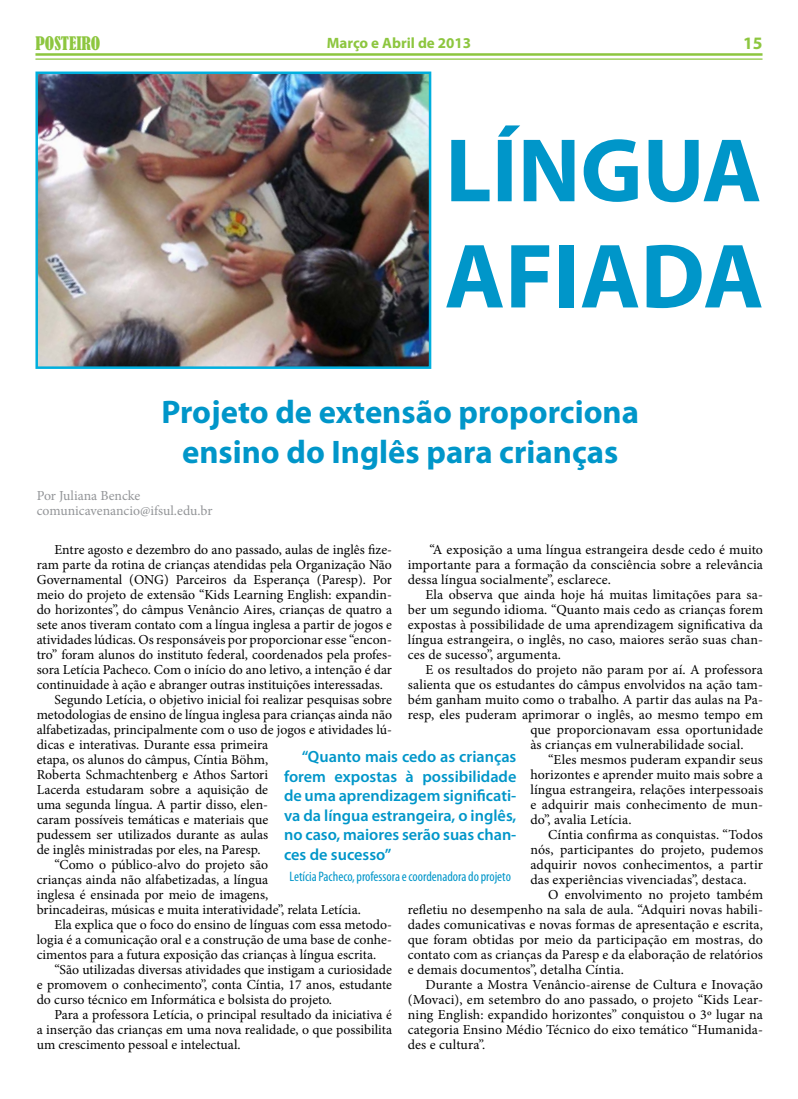
<style>
.page{position:relative;width:798px;height:1099px;background:#fff}
.page>*{position:absolute;margin:0;border:0;box-sizing:border-box;transform-origin:0 0}
.t1{font:700 92.12px "Myriad Pro";color:#0096c9}
.t2{font:700 91px "Myriad Pro";color:#0096c9}
.t3{font:700 32.75px/39.2px "Myriad Pro";color:#0096c9;text-align:center}
.t4{font:condensed 17.5px "Bernard";color:#8dc63f}
.t5{font:700 17.5px "Myriad Pro";color:#8dc63f}
.t6{font:600 16.25px/19.5px "Myriad Pro";color:#0096c9;text-align:justify}
.t7{font:700 15px "Myriad Pro";color:#8dc63f}
.t8{font:13.75px/15px "Minion Pro";color:#000;text-align:justify}
.t9{font:condensed 13.75px "Myriad Pro";color:#0096c9}
.t10{font:13.75px/15px "Minion Pro";letter-spacing:-.005em;color:#939598}
</style>
<div class="page">
<hr style="left:35px;top:53px;width:727px;height:3px;background:#8dc63f">
<hr style="left:35px;top:58px;width:727px;height:2px;background:#8dc63f">
<img style="left:38px;top:74px;width:390px;height:292px">
<div style="left:35px;top:71px;width:396px;height:298px;border:2px solid #00afde"></div>
<p class="t4" style="left:35px;top:33px;width:66px">POSTEIRO</p>
<p class="t7" style="left:326px;top:33px;width:146px">Março e Abril de 2013</p>
<p class="t5" style="left:742px;top:32px;width:21px">15</p>
<h2 class="t2" style="left:445px;top:111px;width:318px">LÍNGUA</h2>
<h1 class="t1" style="left:444px;top:216px;width:320px">AFIADA</h1>
<h3 class="t3" style="left:161px;top:391px;width:479px">Projeto de extensão proporciona ensino do Inglês para crianças</h3>
<p class="t10" style="left:37px;top:488px;width:177px">Por Juliana Bencke comunicavenancio@ifsul.edu.br</p>
<p class="t8" style="left:407px;top:542px;width:356px;text-indent:22px">“A exposição a uma língua estrangeira desde cedo é muito importante para a formação da consciência sobre a relevância dessa língua socialmente”, esclarece.</p>
<p class="t8" style="left:407px;top:587px;width:357px;text-indent:18px">Ela observa que ainda hoje há muitas limitações para sa&shy;ber um segundo idioma. “Quanto mais cedo as crianças forem expostas à possibilidade de uma aprendizagem significativa da língua estrangeira, o inglês, no caso, maiores serão suas chan&shy;ces de sucesso”, argumenta.</p>
<p class="t8" style="left:425px;top:662px;width:339px">E os resultados do projeto não param por aí. A professora</p>
<p class="t8" style="left:407px;top:677px;width:356px">salienta que os estudantes do câmpus envolvidos na ação tam-</p>
<p class="t8" style="left:407px;top:692px;width:357px">bém ganham muito como o trabalho. A partir das aulas na Pa-</p>
<p class="t8" style="left:407px;top:707px;width:356px">resp, eles puderam aprimorar o inglês, ao mesmo tempo em</p>
<p class="t8" style="left:530px;top:722px;width:234px">que proporcionavam essa oportunidade</p>
<p class="t8" style="left:530px;top:737px;width:215px">às crianças em vulnerabilidade social.</p>
<p class="t8" style="left:548px;top:752px;width:216px">“Eles mesmos puderam expandir seus</p>
<p class="t8" style="left:530px;top:767px;width:234px">horizontes e aprender muito mais sobre a</p>
<p class="t8" style="left:530px;top:782px;width:234px">língua estrangeira, relações interpessoais</p>
<p class="t8" style="left:530px;top:797px;width:234px">e adquirir mais conhecimento de mun-</p>
<p class="t8" style="left:530px;top:812px;width:103px">do”, avalia Letícia.</p>
<p class="t8" style="left:548px;top:827px;width:216px">Cíntia confirma as conquistas. “Todos</p>
<p class="t8" style="left:530px;top:842px;width:234px">nós, participantes do projeto, pudemos</p>
<p class="t8" style="left:530px;top:857px;width:234px">adquirir novos conhecimentos, a partir</p>
<p class="t8" style="left:530px;top:872px;width:218px">das experiências vivenciadas”, destaca.</p>
<p class="t8" style="left:548px;top:887px;width:216px">O envolvimento no projeto também</p>
<p class="t8" style="left:407px;top:902px;width:357px">refletiu no desempenho na sala de aula. “Adquiri novas habili-</p>
<p class="t8" style="left:407px;top:917px;width:356px">dades comunicativas e novas formas de apresentação e escrita,</p>
<p class="t8" style="left:407px;top:932px;width:356px">que foram obtidas por meio da participação em mostras, do</p>
<p class="t8" style="left:407px;top:947px;width:356px">contato com as crianças da Paresp e da elaboração de relatórios</p>
<p class="t8" style="left:407px;top:962px;width:217px">e demais documentos”, detalha Cíntia.</p>
<p class="t8" style="left:425px;top:977px;width:339px">Durante a Mostra Venâncio-airense de Cultura e Inovação</p>
<p class="t8" style="left:407px;top:992px;width:357px">(Movaci), em setembro do ano passado, o projeto “Kids Lear-</p>
<p class="t8" style="left:407px;top:1007px;width:356px">ning English: expandido horizontes” conquistou o 3º lugar na</p>
<p class="t8" style="left:407px;top:1022px;width:357px">categoria Ensino Médio Técnico do eixo temático “Humanida-</p>
<p class="t8" style="left:407px;top:1037px;width:79px">des e cultura”.</p>
<p class="t8" style="left:54px;top:542px;width:339px">Entre agosto e dezembro do ano passado, aulas de inglês fize-</p>
<p class="t8" style="left:37px;top:557px;width:356px">ram parte da rotina de crianças atendidas pela Organização Não</p>
<p class="t8" style="left:37px;top:572px;width:357px">Governamental (ONG) Parceiros da Esperança (Paresp). Por</p>
<p class="t8" style="left:37px;top:587px;width:357px">meio do projeto de extensão “Kids Learning English: expandin-</p>
<p class="t8" style="left:37px;top:602px;width:357px">do horizontes”, do câmpus Venâncio Aires, crianças de quatro a</p>
<p class="t8" style="left:37px;top:617px;width:356px">sete anos tiveram contato com a língua inglesa a partir de jogos e</p>
<p class="t8" style="left:37px;top:632px;width:356px">atividades lúdicas. Os responsáveis por proporcionar esse “encon-</p>
<p class="t8" style="left:37px;top:647px;width:356px">tro” foram alunos do instituto federal, coordenados pela profes-</p>
<p class="t8" style="left:37px;top:662px;width:356px">sora Letícia Pacheco. Com o início do ano letivo, a intenção é dar</p>
<p class="t8" style="left:37px;top:677px;width:348px">continuidade à ação e abranger outras instituições interessadas.</p>
<p class="t8" style="left:54px;top:692px;width:339px">Segundo Letícia, o objetivo inicial foi realizar pesquisas sobre</p>
<p class="t8" style="left:37px;top:707px;width:357px">metodologias de ensino de língua inglesa para crianças ainda não</p>
<p class="t8" style="left:37px;top:722px;width:356px">alfabetizadas, principalmente com o uso de jogos e atividades lú-</p>
<p class="t8" style="left:37px;top:737px;width:233px">dicas e interativas. Durante essa primeira</p>
<p class="t8" style="left:37px;top:752px;width:233px">etapa, os alunos do câmpus, Cíntia Böhm,</p>
<p class="t8" style="left:37px;top:767px;width:233px">Roberta Schmachtenberg e Athos Sartori</p>
<p class="t8" style="left:37px;top:782px;width:233px">Lacerda estudaram sobre a aquisição de</p>
<p class="t8" style="left:37px;top:797px;width:233px">uma segunda língua. A partir disso, elen-</p>
<p class="t8" style="left:37px;top:812px;width:233px">caram possíveis temáticas e materiais que</p>
<p class="t8" style="left:37px;top:827px;width:233px">pudessem ser utilizados durante as aulas</p>
<p class="t8" style="left:37px;top:842px;width:225px">de inglês ministradas por eles, na Paresp.</p>
<p class="t8" style="left:54px;top:857px;width:215px">“Como o público-alvo do projeto são</p>
<p class="t8" style="left:37px;top:872px;width:233px">crianças ainda não alfabetizadas, a língua</p>
<p class="t8" style="left:37px;top:887px;width:233px">inglesa é ensinada por meio de imagens,</p>
<p class="t8" style="left:37px;top:902px;width:325px">brincadeiras, músicas e muita interatividade”, relata Letícia.</p>
<p class="t8" style="left:54px;top:917px;width:339px">Ela explica que o foco do ensino de línguas com essa metodo-</p>
<p class="t8" style="left:37px;top:932px;width:356px">logia é a comunicação oral e a construção de uma base de conhe-</p>
<p class="t8" style="left:37px;top:947px;width:341px">cimentos para a futura exposição das crianças à língua escrita.</p>
<p class="t8" style="left:54px;top:962px;width:339px">“São utilizadas diversas atividades que instigam a curiosidade</p>
<p class="t8" style="left:37px;top:977px;width:357px">e promovem o conhecimento”, conta Cíntia, 17 anos, estudante</p>
<p class="t8" style="left:37px;top:992px;width:297px">do curso técnico em Informática e bolsista do projeto.</p>
<p class="t8" style="left:54px;top:1007px;width:339px">Para a professora Letícia, o principal resultado da iniciativa é</p>
<p class="t8" style="left:37px;top:1022px;width:357px">a inserção das crianças em uma nova realidade, o que possibilita</p>
<p class="t8" style="left:37px;top:1037px;width:205px">um crescimento pessoal e intelectual.</p>
<p class="t6" style="left:284px;top:746px;width:234px;text-indent:18px">“Quanto mais cedo as crianças forem expostas à possibilidade de uma aprendizagem significati&shy;va da língua estrangeira, o inglês, no caso, maiores serão suas chan&shy;ces de sucesso”</p>
<p class="t9" style="left:289px;top:867px;width:223px">Letícia Pacheco, professora e coordenadora do projeto</p>
</div>
